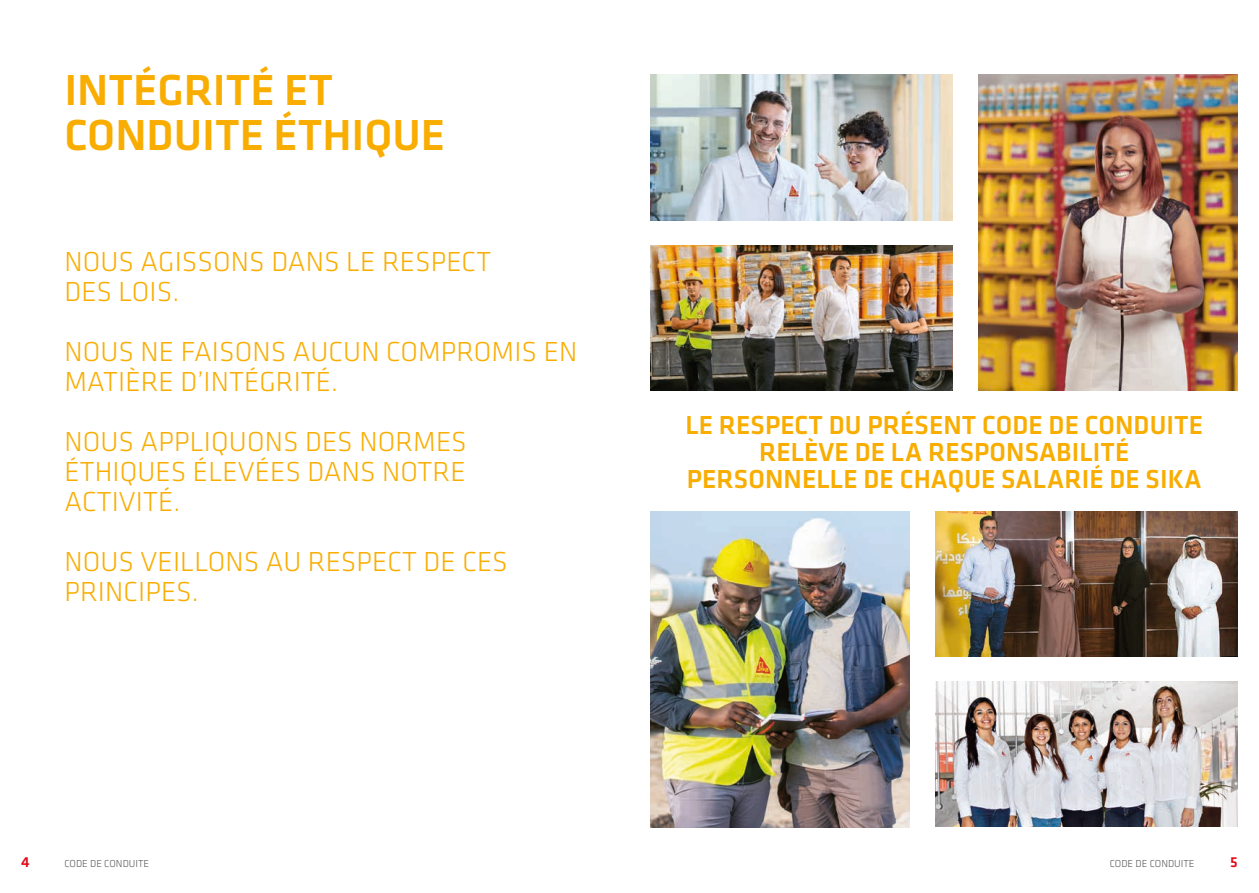
<style>
.page{position:relative;width:1259px;height:893px;background:#fff}
.page>*{position:absolute;margin:0;border:0;box-sizing:border-box;transform-origin:0 0}
.SI_Klavica_HL3{font:500 45px/45px "Klavika";color:#f9ad01}
.SI_Klavica_Zitat__big{font:300 28.5px/30px "Klavika";letter-spacing:.005em;color:#f9ad01}
.SI_Klavica_Zitat_normal{font:500 27px/27px "Klavika";letter-spacing:.005em;color:#f9ad01;text-align:center}
.t1{font:500 15px "Klavika";color:#e30614}
.t2{font:300 10.5px "Klavika";color:#575756}
</style>
<div class="page">
<img style="left:935px;top:511px;width:302px;height:145px">
<img style="left:935px;top:682px;width:302px;height:145px">
<img style="left:651px;top:511px;width:258px;height:316px">
<img style="left:651px;top:75px;width:301px;height:145px">
<img style="left:979px;top:75px;width:258px;height:316px">
<img style="left:651px;top:245px;width:301px;height:146px">
<p class="SI_Klavica_HL3" style="left:64px;top:67px;width:382px">INTÉGRITÉ ET<br>CONDUITE ÉTHIQUE</p>
<p class="SI_Klavica_Zitat__big" style="left:64px;top:246px;width:428px">NOUS AGISSONS DANS LE RESPECT<br>DES LOIS.</p>
<p class="SI_Klavica_Zitat__big" style="left:64px;top:336px;width:514px">NOUS NE FAISONS AUCUN COMPROMIS EN<br>MATIÈRE D’INTÉGRITÉ.</p>
<p class="SI_Klavica_Zitat__big" style="left:64px;top:426px;width:404px;text-align:justify">NOUS APPLIQUONS DES NORMES ÉTHIQUES ÉLEVÉES DANS NOTRE ACTIVITÉ.</p>
<p class="SI_Klavica_Zitat__big" style="left:64px;top:546px;width:445px">NOUS VEILLONS AU RESPECT DE CES<br>PRINCIPES.</p>
<p class="SI_Klavica_Zitat_normal" style="left:685px;top:411px;width:519px">LE RESPECT DU PRÉSENT CODE DE CONDUITE<br>RELÈVE DE LA RESPONSABILITÉ<br>PERSONNELLE DE CHAQUE SALARIÉ DE SIKA</p>
<p class="t1" style="left:21px;top:852px;width:10px">4</p>
<p class="t2" style="left:64px;top:857px;width:86px">CODE DE CONDUITE</p>
<p class="t2" style="left:1109px;top:857px;width:86px">CODE DE CONDUITE</p>
<p class="t1" style="left:1230px;top:852px;width:9px">5</p>
</div>
